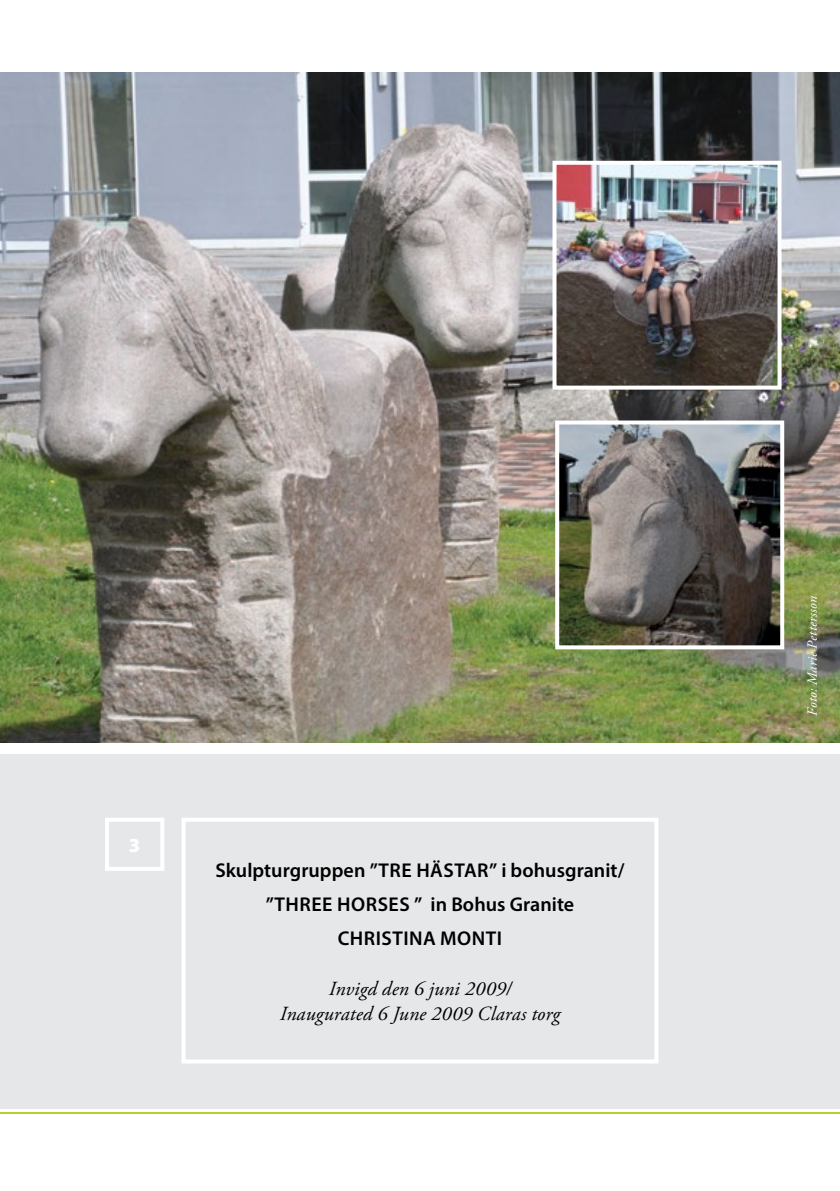
<style>
.page{position:relative;width:840px;height:1191px;background:#fff}
.page>*{position:absolute;margin:0;border:0;box-sizing:border-box;transform-origin:0 0}
.t1{font:600 20px/34px "Myriad Pro";letter-spacing:.005em;color:#000;text-align:center}
.t2{font:italic 20px/25px "Adobe Garamond Pro";letter-spacing:.01em;color:#000;text-align:center}
.t3{font:900 20px "Myriad Pro";color:#fff}
.t4{font:italic 14px "Adobe Garamond Pro";color:#fff}
</style>
<div class="page">
<div style="left:0;top:754px;width:839px;height:354px;background:#e6e7e8"></div>
<hr style="left:0;top:1112px;width:839px;height:2px;background:#b6cf2f">
<img style="left:0;top:72px;width:839px;height:670px">
<img style="left:557px;top:166px;width:219px;height:218px">
<div style="left:552px;top:161px;width:229px;height:228px;border:4px solid #fff"></div>
<img style="left:560px;top:425px;width:218px;height:219px">
<div style="left:555px;top:420px;width:228px;height:229px;border:4px solid #fff"></div>
<div style="left:181px;top:817px;width:477px;height:246px;border:4px solid #fff"></div>
<div style="left:105px;top:817px;width:59px;height:54px;border:4px solid #fff"></div>
<p class="t3" style="left:129px;top:833px;width:13px">3</p>
<p class="t1" style="left:215px;top:852px;width:410px">Skulpturgruppen ”TRE HÄSTAR” i bohusgranit/ ”THREE HORSES ” in Bohus Granite<br>CHRISTINA MONTI</p>
<p class="t2" style="left:280px;top:976px;width:282px">Invigd den 6 juni 2009/<br>Inaugurated 6 June 2009 Claras torg</p>
<p class="t4" style="left:803px;top:715px;width:121px;rotate:-90deg">Foto: Marie Pettersson</p>
</div>
